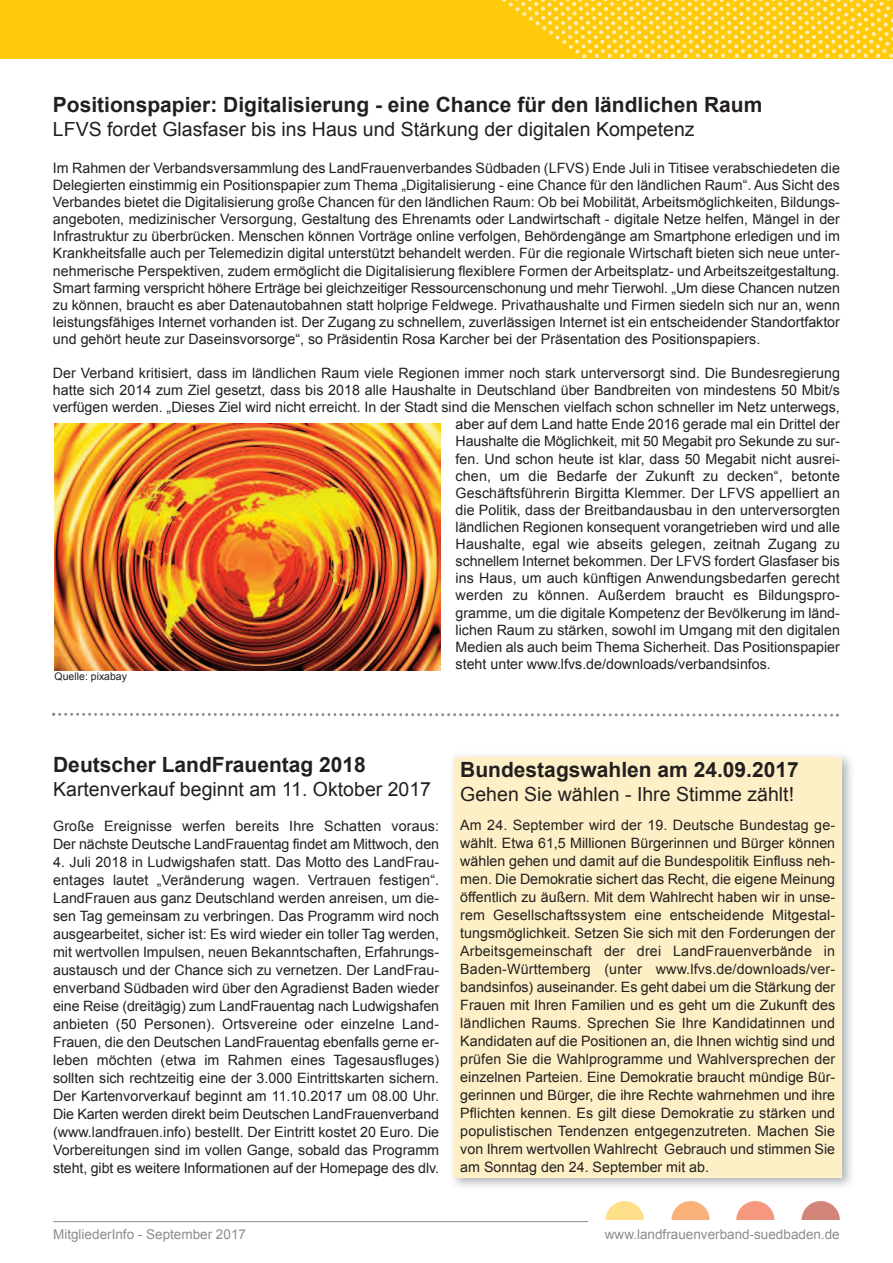
<style>
.page{position:relative;width:893px;height:1263px;background:#fff}
.page>*{position:absolute;margin:0;border:0;box-sizing:border-box;transform-origin:0 0}
.t1{font:700 21px "Arial";color:#231f20}
.t2{font:19.5px "Arial";color:#231f20}
.t3{font:14.25px/18px "Arial";color:#231f20;text-align:justify}
.t4{font:13.5px "Arial";color:#8a8c8f}
.t5{font:10.5px "Arial";color:#231f20}
</style>
<div class="page">
<img style="left:453px;top:756px;width:399px;height:431px">
<div style="left:454px;top:757px;width:387px;height:420px;background:#fef0c6"></div>
<hr style="left:53px;top:1221px;width:535px;height:1px;background:#8a8c8f">
<div style="left:606px;top:1201px;width:38px;height:38px;background:#ffdf89;border-radius:50%"></div>
<div style="left:671px;top:1201px;width:39px;height:38px;background:#fab079;border-radius:50%"></div>
<div style="left:736px;top:1201px;width:38px;height:38px;background:#f5987f;border-radius:50%"></div>
<div style="left:801px;top:1201px;width:39px;height:38px;background:#d28578;border-radius:50%"></div>
<div style="left:602px;top:1220px;width:242px;height:26px;background:#fff"></div>
<div style="left:0;top:0;width:893px;height:58px;background:#feca0a"></div>
<svg style="left:489px;top:0;width:404px;height:59px"></svg>
<svg style="left:52px;top:712px;width:787px;height:5px"></svg>
<img style="left:55px;top:424px;width:386px;height:246px">
<h1 class="t1" style="left:53px;top:93px;width:711px">Positionspapier: Digitalisierung - eine Chance für den ländlichen Raum</h1>
<h2 class="t2" style="left:53px;top:119px;width:643px">LFVS fordet Glasfaser bis ins Haus und Stärkung der digitalen Kompetenz</h2>
<p class="t3" style="left:53px;top:159px;width:788px;line-height:17.1px">Im Rahmen der Verbandsversammlung des LandFrauenverbandes Südbaden (LFVS) Ende Juli in Titisee verabschiedeten die Delegierten einstimmig ein Positionspapier zum Thema „Digitalisierung - eine Chance für den ländlichen Raum“. Aus Sicht des Verbandes bietet die Digitalisierung große Chancen für den ländlichen Raum: Ob bei Mobilität, Arbeitsmöglichkeiten, Bildungs&shy;angeboten, medizinischer Versorgung, Gestaltung des Ehrenamts oder Landwirtschaft - digitale Netze helfen, Mängel in der Infrastruktur zu überbrücken. Menschen können Vorträge online verfolgen, Behördengänge am Smartphone erledigen und im Krankheitsfalle auch per Telemedizin digital unterstützt behandelt werden. Für die regionale Wirtschaft bieten sich neue unter&shy;nehmerische Perspektiven, zudem ermöglicht die Digitalisierung flexiblere Formen der Arbeitsplatz- und Arbeitszeitgestaltung.<br>Smart farming verspricht höhere Erträge bei gleichzeitiger Ressourcenschonung und mehr Tierwohl. „Um diese Chancen nutzen zu können, braucht es aber Datenautobahnen statt holprige Feldwege. Privathaushalte und Firmen siedeln sich nur an, wenn leistungsfähiges Internet vorhanden ist. Der Zugang zu schnellem, zuverlässigen Internet ist ein entscheidender Standortfaktor und gehört heute zur Daseinsvorsorge“, so Präsidentin Rosa Karcher bei der Präsentation des Positionspapiers.</p>
<p class="t3" style="left:53px;top:364px;width:788px">Der Verband kritisiert, dass im ländlichen Raum viele Regionen immer noch stark unterversorgt sind. Die Bundesregierung</p>
<p class="t3" style="left:53px;top:381px;width:788px">hatte sich 2014 zum Ziel gesetzt, dass bis 2018 alle Haushalte in Deutschland über Bandbreiten von mindestens 50 Mbit/s</p>
<p class="t3" style="left:53px;top:398px;width:788px">verfügen werden. „Dieses Ziel wird nicht erreicht. In der Stadt sind die Menschen vielfach schon schneller im Netz unterwegs,</p>
<p class="t3" style="left:456px;top:415px;width:386px">aber auf dem Land hatte Ende 2016 gerade mal ein Drittel der</p>
<p class="t3" style="left:456px;top:432px;width:386px">Haushalte die Möglichkeit, mit 50 Megabit pro Sekunde zu sur-</p>
<p class="t3" style="left:456px;top:450px;width:386px">fen. Und schon heute ist klar, dass 50 Megabit nicht ausrei-</p>
<p class="t3" style="left:456px;top:467px;width:386px">chen, um die Bedarfe der Zukunft zu decken“, betonte</p>
<p class="t3" style="left:456px;top:484px;width:386px">Geschäftsführerin Birgitta Klemmer. Der LFVS appelliert an</p>
<p class="t3" style="left:456px;top:501px;width:386px">die Politik, dass der Breitbandausbau in den unterversorgten</p>
<p class="t3" style="left:456px;top:518px;width:386px">ländlichen Regionen konsequent vorangetrieben wird und alle</p>
<p class="t3" style="left:456px;top:535px;width:386px">Haushalte, egal wie abseits gelegen, zeitnah Zugang zu</p>
<p class="t3" style="left:456px;top:552px;width:386px">schnellem Internet bekommen. Der LFVS fordert Glasfaser bis</p>
<p class="t3" style="left:456px;top:569px;width:386px">ins Haus, um auch künftigen Anwendungsbedarfen gerecht</p>
<p class="t3" style="left:456px;top:586px;width:386px">werden zu können. Außerdem braucht es Bildungspro-</p>
<p class="t3" style="left:456px;top:603px;width:386px">gramme, um die digitale Kompetenz der Bevölkerung im länd-</p>
<p class="t3" style="left:456px;top:621px;width:386px">lichen Raum zu stärken, sowohl im Umgang mit den digitalen</p>
<p class="t3" style="left:456px;top:638px;width:386px">Medien als auch beim Thema Sicherheit. Das Positionspapier</p>
<p class="t3" style="left:456px;top:655px;width:317px">steht unter www.lfvs.de/downloads/verbandsinfos.</p>
<p class="t5" style="left:55px;top:670px;width:74px">Quelle: pixabay</p>
<h1 class="t1" style="left:53px;top:753px;width:314px">Deutscher LandFrauentag 2018</h1>
<h2 class="t2" style="left:53px;top:779px;width:379px">Kartenverkauf beginnt am 11. Oktober 2017</h2>
<p class="t3" style="left:53px;top:817px;width:388px">Große Ereignisse werfen bereits Ihre Schatten voraus:<br>Der nächste Deutsche LandFrauentag findet am Mittwoch, den</p>
<p class="t3" style="left:53px;top:853px;width:388px">4. Juli 2018 in Ludwigshafen statt. Das Motto des LandFrau&shy;entages lautet „Veränderung wagen. Vertrauen festigen“.<br>LandFrauen aus ganz Deutschland werden anreisen, um die&shy;sen Tag gemeinsam zu verbringen. Das Programm wird noch ausgearbeitet, sicher ist: Es wird wieder ein toller Tag werden, mit wertvollen Impulsen, neuen Bekanntschaften, Erfahrungs&shy;austausch und der Chance sich zu vernetzen. Der LandFrau&shy;enverband Südbaden wird über den Agradienst Baden wieder eine Reise (dreitägig) zum LandFrauentag nach Ludwigshafen anbieten (50 Personen). Ortsvereine oder einzelne Land-Frauen, die den Deutschen LandFrauentag ebenfalls gerne er&shy;leben möchten (etwa im Rahmen eines Tagesausfluges) sollten sich rechtzeitig eine der 3.000 Eintrittskarten sichern.<br>Der Kartenvorverkauf beginnt am 11.10.2017 um 08.00 Uhr.<br>Die Karten werden direkt beim Deutschen LandFrauenverband (www.landfrauen.info) bestellt. Der Eintritt kostet 20 Euro. Die Vorbereitungen sind im vollen Gange, sobald das Programm steht, gibt es weitere Informationen auf der Homepage des dlv.</p>
<h1 class="t1" style="left:460px;top:758px;width:340px">Bundestagswahlen am 24.09.2017</h1>
<h2 class="t2" style="left:460px;top:784px;width:335px">Gehen Sie wählen - Ihre Stimme zählt!</h2>
<p class="t3" style="left:460px;top:816px;width:376px">Am 24. September wird der 19. Deutsche Bundestag ge&shy;wählt. Etwa 61,5 Millionen Bürgerinnen und Bürger können wählen gehen und damit auf die Bundespolitik Einfluss neh&shy;men. Die Demokratie sichert das Recht, die eigene Meinung öffentlich zu äußern. Mit dem Wahlrecht haben wir in unse&shy;rem Gesellschaftssystem eine entscheidende Mitgestal&shy;tungsmöglichkeit. Setzen Sie sich mit den Forderungen der Arbeitsgemeinschaft der drei LandFrauenverbände in Baden-Württemberg (unter www.lfvs.de/downloads/ver&shy;bandsinfos) auseinander. Es geht dabei um die Stärkung der Frauen mit Ihren Familien und es geht um die Zukunft des ländlichen Raums. Sprechen Sie Ihre Kandidatinnen und Kandidaten auf die Positionen an, die Ihnen wichtig sind und prüfen Sie die Wahlprogramme und Wahlversprechen der einzelnen Parteien. Eine Demokratie braucht mündige Bür&shy;gerinnen und Bürger, die ihre Rechte wahrnehmen und ihre Pflichten kennen. Es gilt diese Demokratie zu stärken und populistischen Tendenzen entgegenzutreten. Machen Sie von Ihrem wertvollen Wahlrecht Gebrauch und stimmen Sie am Sonntag den 24. September mit ab.</p>
<p class="t4" style="left:53px;top:1227px;width:194px">MitgliederInfo - September 2017</p>
<p class="t4" style="left:605px;top:1227px;width:236px">www.landfrauenverband-suedbaden.de</p>
</div>
